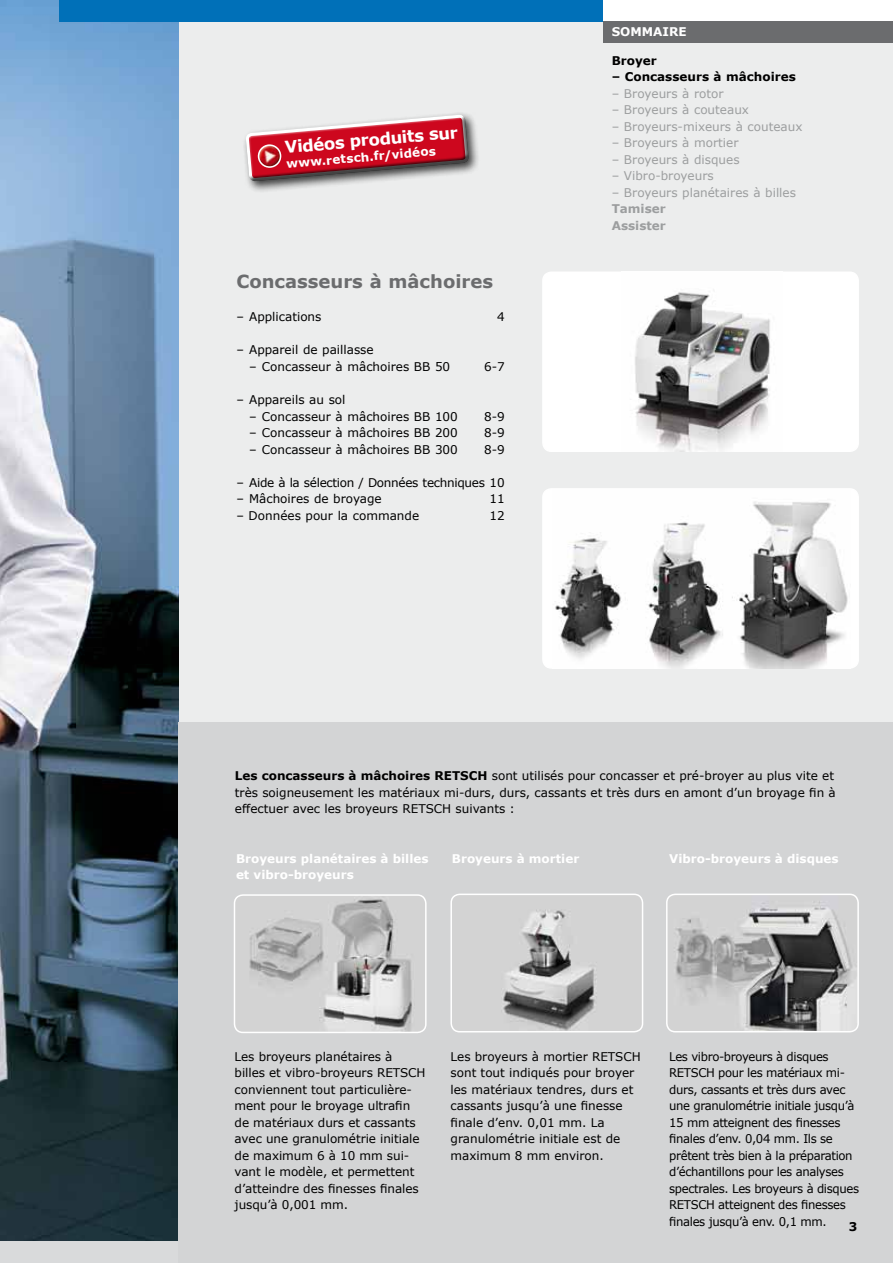
<style>
.page{position:relative;width:893px;height:1263px;background:#fff}
.page>*{position:absolute;margin:0;border:0;box-sizing:border-box;transform-origin:0 0}
.t1{font:700 18px "Verdana";color:#6b6c6e}
.t2{font:700 16.5px "Verdana";color:#fff}
.t3{font:12px/16.5px "Verdana";letter-spacing:-.005em;color:#000}
.t4{font:12px/16.5px "Verdana";letter-spacing:-.03em;color:#000}
.t5{font:12px "Verdana";color:#9c9e9f}
.t6{font:700 12px "Verdana";color:#fff}
.t7{font:12px "Verdana";letter-spacing:-.025em;color:#000}
.t8{font:700 12px "Verdana";color:#000}
.t9{font:700 12px/16.5px "Verdana";color:#9c9e9f}
.s1{font-weight:700}
</style>
<div class="page">
<div style="left:179px;top:0;width:714px;height:1263px;background:#eceded"></div>
<img style="left:0;top:0;width:179px;height:1242px">
<div style="left:0;top:1242px;width:893px;height:21px;background:#d9dadb"></div>
<div style="left:60px;top:0;width:544px;height:21px;background:#0070b8"></div>
<div style="left:603px;top:0;width:290px;height:22px;background:#fff"></div>
<div style="left:604px;top:21px;width:289px;height:22px;background:#6b6c6e"></div>
<div style="left:179px;top:723px;width:714px;height:540px;background:#d3d4d5"></div>
<div style="left:543px;top:272px;width:315px;height:179px;background:#fff;border-radius:9px"></div>
<div style="left:542px;top:271px;width:317px;height:181px;border:2px solid #fff;border-radius:9px"></div>
<div style="left:543px;top:489px;width:315px;height:179px;background:#fff;border-radius:9px"></div>
<div style="left:542px;top:488px;width:317px;height:181px;border:2px solid #fff;border-radius:9px"></div>
<div style="left:571px;top:272px;width:257px;height:179px;background:#fff"></div>
<img style="left:635px;top:292px;width:136px;height:159px">
<img style="left:552px;top:489px;width:298px;height:179px">
<img style="left:453px;top:896px;width:190px;height:136px">
<div style="left:450px;top:893px;width:193px;height:139px;border:2px solid #fff;border-radius:9px"></div>
<img style="left:667px;top:896px;width:191px;height:136px">
<div style="left:666px;top:893px;width:193px;height:139px;border:2px solid #fff;border-radius:9px"></div>
<img style="left:234px;top:897px;width:190px;height:135px">
<div style="left:234px;top:894px;width:193px;height:139px;border:2px solid #fff;border-radius:9px"></div>
<div style="left:242px;top:111px;width:238px;height:81px;background:#000;opacity:.75"></div>
<svg style="left:243px;top:111px;width:227px;height:72px"></svg>
<img style="left:258px;top:145px;width:23px;height:22px">
<div style="left:258px;top:144px;width:24px;height:24px;border:2px solid #fff;border-radius:50%"></div>
<h2 class="t2" style="left:284px;top:137px;width:175px;rotate:-5deg">Vidéos produits sur</h2>
<p class="t6" style="left:286px;top:156px;width:152px;rotate:-5deg">www.retsch.fr/vidéos</p>
<h1 class="t1" style="left:236px;top:270px;width:258px">Concasseurs à mâchoires</h1>
<p class="t3" style="left:236px;top:308px;width:87px">– Applications</p>
<p class="t3" style="left:497px;top:308px;width:9px">4</p>
<p class="t3" style="left:236px;top:341px;width:139px">– Appareil de paillasse</p>
<p class="t3" style="left:249px;top:358px;width:203px">– Concasseur à mâchoires BB 50</p>
<p class="t3" style="left:484px;top:358px;width:22px">6-7</p>
<p class="t3" style="left:236px;top:391px;width:111px">– Appareils au sol</p>
<p class="t3" style="left:249px;top:407px;width:210px">– Concasseur à mâchoires BB 100</p>
<p class="t3" style="left:484px;top:407px;width:22px">8-9</p>
<p class="t3" style="left:249px;top:424px;width:210px">– Concasseur à mâchoires BB 200</p>
<p class="t3" style="left:484px;top:424px;width:22px">8-9</p>
<p class="t3" style="left:249px;top:440px;width:210px">– Concasseur à mâchoires BB 300</p>
<p class="t3" style="left:484px;top:440px;width:22px">8-9</p>
<p class="t7" style="left:236px;top:474px;width:270px">– Aide à la sélection / Données techniques 10</p>
<p class="t3" style="left:236px;top:490px;width:147px">– Mâchoires de broyage</p>
<p class="t3" style="left:490px;top:490px;width:17px">11</p>
<p class="t3" style="left:236px;top:506px;width:184px">– Données pour la commande</p>
<p class="t3" style="left:490px;top:506px;width:17px">12</p>
<p class="t6" style="left:612px;top:24px;width:76px">SOMMAIRE</p>
<p class="t8" style="left:612px;top:53px;width:47px">Broyer</p>
<p class="t8" style="left:612px;top:69px;width:186px">– Concasseurs à mâchoires</p>
<p class="t5" style="left:612px;top:86px;width:113px">– Broyeurs à rotor</p>
<p class="t5" style="left:612px;top:102px;width:139px">– Broyeurs à couteaux</p>
<p class="t5" style="left:612px;top:119px;width:192px">– Broyeurs-mixeurs à couteaux</p>
<p class="t5" style="left:612px;top:135px;width:128px">– Broyeurs à mortier</p>
<p class="t5" style="left:612px;top:152px;width:129px">– Broyeurs à disques</p>
<p class="t5" style="left:612px;top:168px;width:103px">– Vibro-broyeurs</p>
<p class="t5" style="left:612px;top:185px;width:186px">– Broyeurs planétaires à billes</p>
<p class="t9" style="left:612px;top:200px;width:56px">Tamiser<br>Assister</p>
<p class="t3" style="left:235px;top:767px;width:602px"><span class="s1">Les concasseurs à mâchoires RETSCH</span> sont utilisés pour concasser et pré-broyer au plus vite et très soigneusement les matériaux mi-durs, durs, cassants et très durs en amont d’un broyage fin à effectuer avec les broyeurs RETSCH suivants :</p>
<p class="t6" style="left:236px;top:851px;width:194px">Broyeurs planétaires à billes</p>
<p class="t6" style="left:452px;top:851px;width:129px">Broyeurs à mortier</p>
<p class="t6" style="left:236px;top:867px;width:119px">et vibro-broyeurs</p>
<p class="t6" style="left:669px;top:851px;width:171px">Vibro-broyeurs à disques</p>
<p class="t3" style="left:235px;top:1047px;width:192px">Les broyeurs planétaires à billes et vibro-broyeurs RETSCH conviennent tout particulière&shy;ment pour le broyage ultrafin de matériaux durs et cassants avec une granulométrie initiale de maximum 6 à 10 mm sui&shy;vant le modèle, et permettent d’atteindre des finesses finales jusqu’à 0,001 mm.</p>
<p class="t3" style="left:450px;top:1047px;width:192px">Les broyeurs à mortier RETSCH sont tout indiqués pour broyer les matériaux tendres, durs et cassants jusqu’à une finesse finale d’env. 0,01 mm. La granulométrie initiale est de maximum 8 mm environ.</p>
<p class="t4" style="left:669px;top:1047px;width:191px">Les vibro-broyeurs à disques<br>RETSCH pour les matériaux mi&shy;durs, cassants et très durs avec une granulométrie initiale jusqu’à<br>15 mm atteignent des finesses finales d’env. 0,04 mm. Ils se prêtent très bien à la préparation d’échantillons pour les analyses spectrales. Les broyeurs à disques<br>RETSCH atteignent des finesses finales jusqu’à env. 0,1 mm.</p>
<p class="t8" style="left:849px;top:1219px;width:10px">3</p>
</div>
